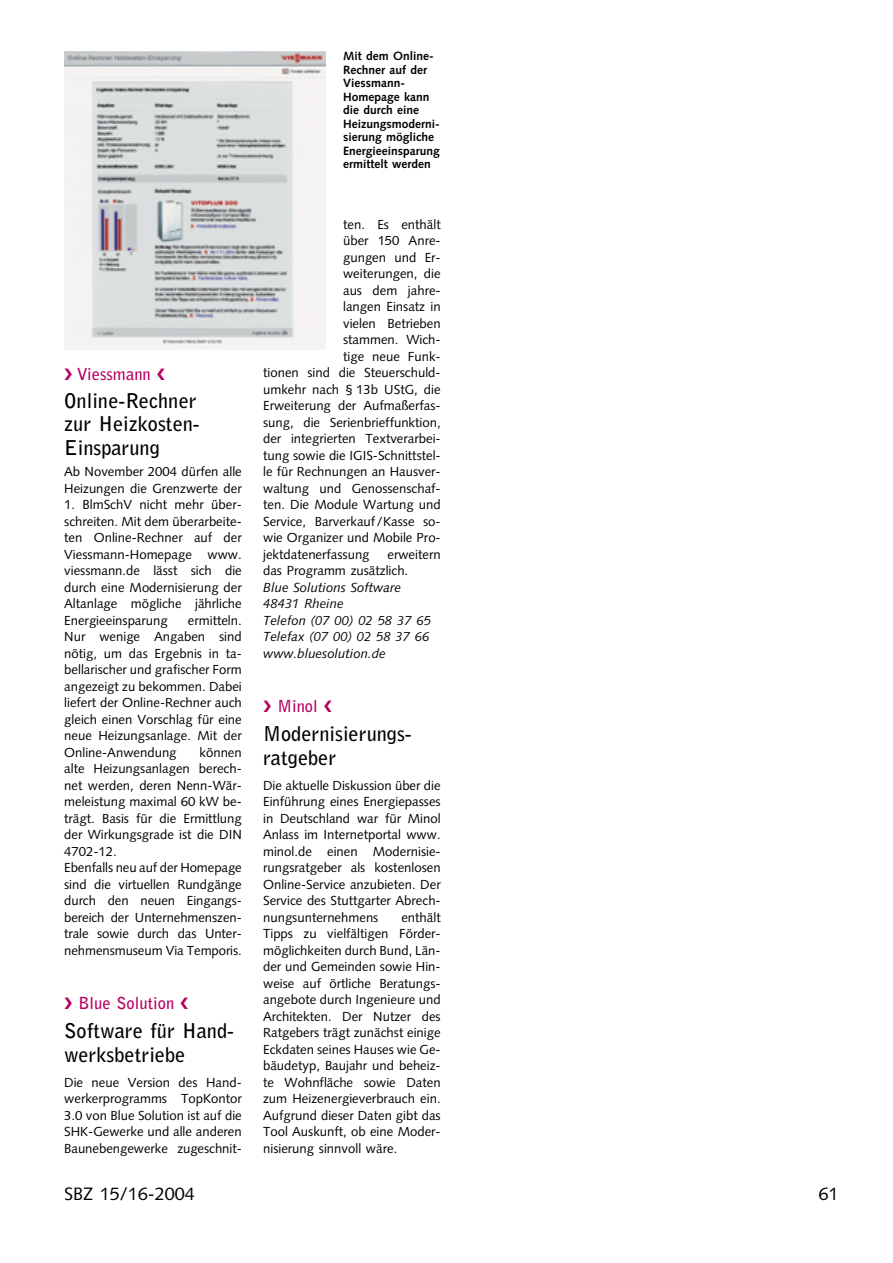
<style>
.page{position:relative;width:893px;height:1263px;background:#fff}
.page>*{position:absolute;margin:0;border:0;box-sizing:border-box;transform-origin:0 0}
.t1{font:700 20.25px/23.2px "Bell Gothic";color:#000}
.t2{font:18px "Syntax";color:#000}
.t3{font:700 16.5px "Bell Gothic";color:#b60061}
.t4{font:13.2px/16.5px "Syntax";color:#000;text-align:justify}
.t5{font:italic 13.2px/16.5px "Syntax";color:#000}
.t6{font:700 12px/13.5px "Syntax";color:#000}
</style>
<div class="page">
<img style="left:64px;top:51px;width:261px;height:299px">
<p class="t3" style="left:77px;top:367px;width:75px">Viessmann</p>
<h1 class="t1" style="left:64px;top:391px;width:137px">Online-Rechner zur Heizkosten-<br>Einsparung</h1>
<p class="t4" style="left:64px;top:465px;width:179px">Ab November 2004 dürfen alle<br>Heizungen die Grenzwerte der</p>
<p class="t4" style="left:64px;top:498px;width:179px">1. BlmSchV nicht mehr über&shy;schreiten. Mit dem überarbeite&shy;ten Online-Rechner auf der Viessmann-Homepage www. viessmann.de lässt sich die durch eine Modernisierung der Altanlage mögliche jährliche Energieeinsparung</p>
<p class="t4" style="left:64px;top:613px;width:179px;text-indent:124px">ermitteln.<br>Nur wenige Angaben sind nötig, um das Ergebnis in ta&shy;bellarischer und grafischer Form angezeigt zu bekommen. Dabei liefert der Online-Rechner auch gleich einen Vorschlag für eine neue Heizungsanlage. Mit der Online-Anwendung</p>
<p class="t4" style="left:64px;top:745px;width:179px;text-align:left;text-indent:135px">können alte Heizungsanlagen berech&shy;net werden, deren Nenn-Wär&shy;meleistung maximal 60 kW be&shy;trägt. Basis für die Ermittlung der Wirkungsgrade ist die DIN<br>4702-12.<br>Ebenfalls neu auf der Homepage sind die virtuellen Rundgänge durch den neuen Eingangs&shy;bereich der Unternehmenszen&shy;trale sowie durch das Unter&shy;nehmensmuseum Via Temporis.</p>
<p class="t3" style="left:78px;top:996px;width:97px">Blue Solution</p>
<h1 class="t1" style="left:64px;top:1021px;width:171px">Software für Hand&shy;werksbetriebe</h1>
<p class="t4" style="left:64px;top:1075px;width:179px">Die neue Version des Hand&shy;werkerprogramms TopKontor 3.0 von Blue Solution ist auf die SHK-Gewerke und alle anderen Baunebengewerke zugeschnit-</p>
<p class="t6" style="left:343px;top:50px;width:98px">Mit dem Online-<br>Rechner auf der<br>Viessmann-<br>Homepage kann die durch eine<br>Heizungsmoderni&shy;sierung mögliche<br>Energieeinsparung ermittelt werden</p>
<p class="t4" style="left:343px;top:217px;width:99px">ten. Es enthält</p>
<p class="t4" style="left:343px;top:234px;width:99px">über 150 Anre-</p>
<p class="t4" style="left:343px;top:250px;width:99px">gungen und Er-</p>
<p class="t4" style="left:343px;top:267px;width:99px">weiterungen, die</p>
<p class="t4" style="left:343px;top:283px;width:99px">aus dem jahre-</p>
<p class="t4" style="left:343px;top:300px;width:99px">langen Einsatz in</p>
<p class="t4" style="left:343px;top:316px;width:99px">vielen Betrieben</p>
<p class="t4" style="left:343px;top:333px;width:99px">stammen. Wich-</p>
<p class="t4" style="left:343px;top:349px;width:99px">tige neue Funk-</p>
<p class="t4" style="left:263px;top:366px;width:179px">tionen sind die Steuerschuld-</p>
<p class="t4" style="left:263px;top:382px;width:179px">umkehr nach § 13b UStG, die</p>
<p class="t4" style="left:263px;top:399px;width:179px">Erweiterung der Aufmaßerfas-</p>
<p class="t4" style="left:263px;top:415px;width:179px">sung, die Serienbrieffunktion,</p>
<p class="t4" style="left:263px;top:432px;width:179px">der integrierten Textverarbei-</p>
<p class="t4" style="left:263px;top:448px;width:179px">tung sowie die IGIS-Schnittstel-</p>
<p class="t4" style="left:263px;top:465px;width:179px">le für Rechnungen an Hausver-</p>
<p class="t4" style="left:263px;top:481px;width:179px">waltung und Genossenschaf-</p>
<p class="t4" style="left:263px;top:498px;width:179px">ten. Die Module Wartung und</p>
<p class="t4" style="left:263px;top:514px;width:179px">Service, Barverkauf/Kasse so-</p>
<p class="t4" style="left:263px;top:531px;width:179px">wie Organizer und Mobile Pro-</p>
<p class="t4" style="left:263px;top:547px;width:108px">jektdatenerfassung</p>
<p class="t4" style="left:263px;top:547px;width:179px;text-indent:124px">erweitern das Programm zusätzlich.</p>
<p class="t5" style="left:263px;top:580px;width:169px">Blue Solutions Software<br>48431 Rheine<br>Telefon (07 00) 02 58 37 65<br>Telefax (07 00) 02 58 37 66 www.bluesolution.de</p>
<p class="t3" style="left:277px;top:699px;width:42px">Minol</p>
<h1 class="t1" style="left:263px;top:724px;width:150px">Modernisierungs&shy;ratgeber</h1>
<p class="t4" style="left:263px;top:778px;width:179px">Die aktuelle Diskussion über die Einführung eines Energiepasses in Deutschland war für Minol Anlass im Internetportal www. minol.de einen Modernisie&shy;rungsratgeber als kostenlosen Online-Service anzubieten. Der Service des Stuttgarter Abrech&shy;nungsunternehmens</p>
<p class="t4" style="left:263px;top:910px;width:179px;text-indent:138px">enthält Tipps zu vielfältigen Förder&shy;möglichkeiten durch Bund, Län&shy;der und Gemeinden sowie Hin&shy;weise auf örtliche Beratungs&shy;angebote durch Ingenieure und Architekten. Der Nutzer des Ratgebers trägt zunächst einige Eckdaten seines Hauses wie Ge&shy;bäudetyp, Baujahr und beheiz&shy;te Wohnfläche sowie Daten zum Heizenergieverbrauch ein.<br>Aufgrund dieser Daten gibt das Tool Auskunft, ob eine Moder&shy;nisierung sinnvoll wäre.</p>
<h2 class="t2" style="left:64px;top:1186px;width:132px">SBZ 15/16-2004</h2>
<h2 class="t2" style="left:818px;top:1187px;width:22px">61</h2>
</div>
